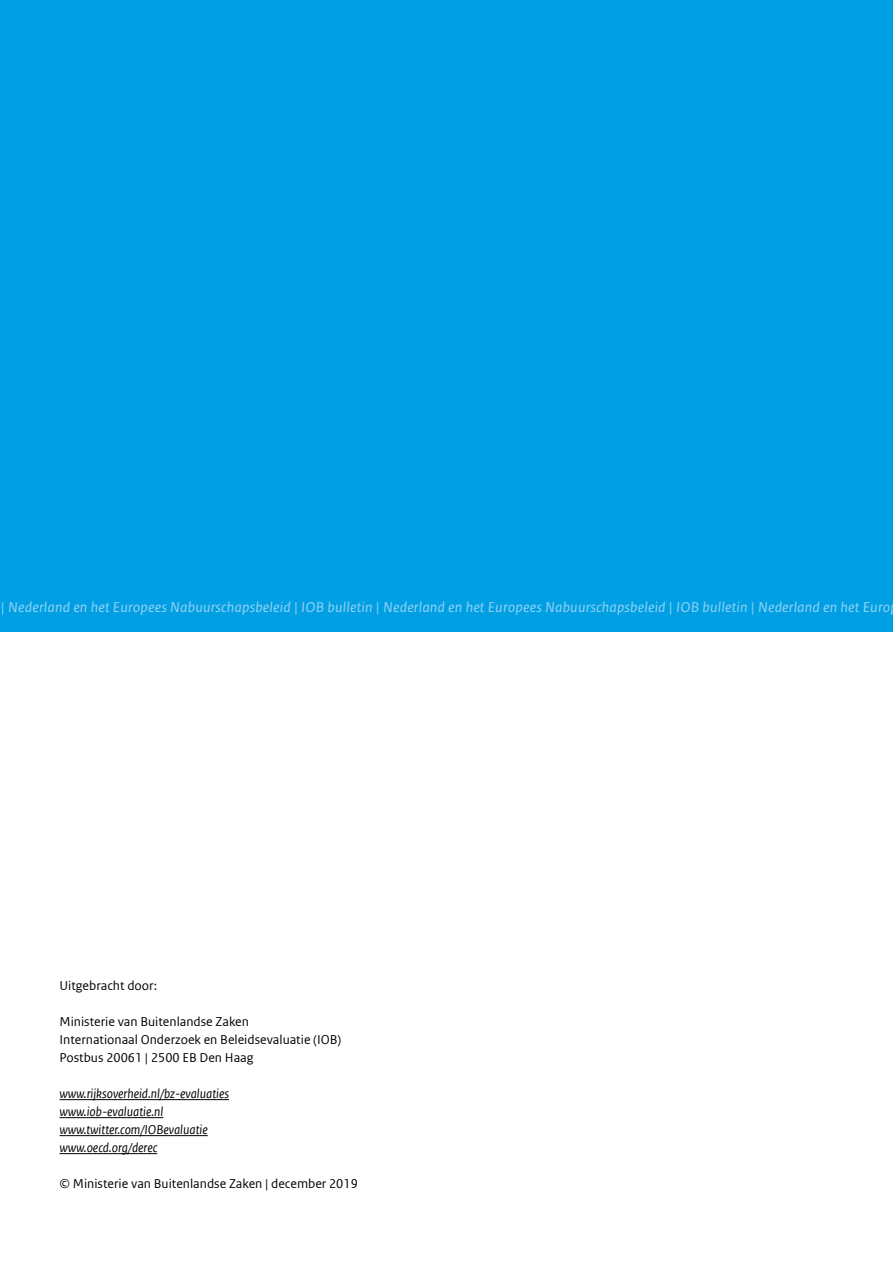
<style>
.page{position:relative;width:893px;height:1263px;background:#fff}
.page>*{position:absolute;margin:0;border:0;box-sizing:border-box;transform-origin:0 0}
.t1{font:italic 15px "Rijksoverheid Sans Text";letter-spacing:.01em;color:#92d2f4;scale:1.08 1}
.t2{font:13.5px/18px "Rijksoverheid Sans Web Text";color:#000}
.t3{font:italic 13.5px/18px "Rijksoverheid Sans Web Text";color:#000}
</style>
<div class="page">
<div style="left:0;top:0;width:893px;height:631px;background:#009fe3"></div>
<hr style="left:60px;top:1099px;width:169px;height:1px;background:#000">
<hr style="left:60px;top:1117px;width:103px;height:1px;background:#000">
<hr style="left:60px;top:1135px;width:148px;height:1px;background:#000">
<hr style="left:60px;top:1153px;width:97px;height:1px;background:#000">
<p class="t1" style="left:1px;top:599px;width:825px">| Nederland en het Europees Nabuurschapsbeleid | IOB bulletin | Nederland en het Europees Nabuurschapsbeleid | IOB bulletin | Nederland en het Euro</p>
<p class="t2" style="left:60px;top:977px;width:99px">Uitgebracht door:</p>
<p class="t2" style="left:60px;top:1013px;width:283px">Ministerie van Buitenlandse Zaken<br>Internationaal Onderzoek en Beleidsevaluatie (IOB)<br>Postbus 20061 | 2500 EB Den Haag</p>
<p class="t3" style="left:60px;top:1085px;width:171px">www.rijksoverheid.nl/bz-evaluaties www.iob-evaluatie.nl www.twitter.com/IOBevaluatie www.oecd.org/derec</p>
<p class="t2" style="left:60px;top:1175px;width:300px">© Ministerie van Buitenlandse Zaken | december 2019</p>
</div>
